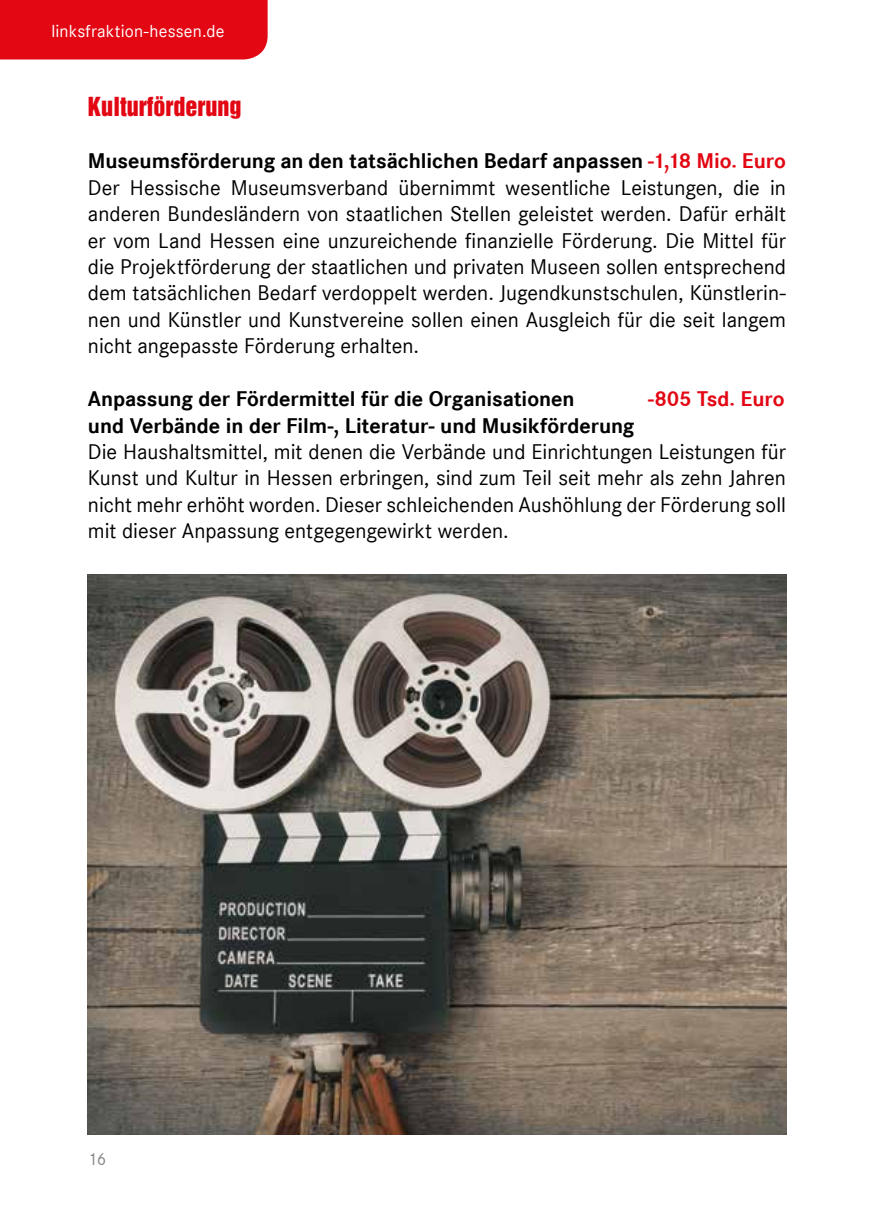
<style>
.page{position:relative;width:874px;height:1225px;background:#fff}
.page>*{position:absolute;margin:0;border:0;box-sizing:border-box;transform-origin:0 0}
.t1{font:24px "Helvetica Inserat";color:#e30613}
.t2{font:22px/26.4px "Corporate S";color:#000;text-align:justify}
.t3{font:700 22px "Corporate S";letter-spacing:-.005em;color:#000}
.t4{font:700 22px "Corporate S";letter-spacing:-.005em;color:#e30613}
.t5{font:18px "Corporate S";letter-spacing:.01em;color:#fff}
.t6{font:18px "Corporate S";color:#878787}
.s1{font-weight:700}
.s2{font-weight:700;color:#e30613}
</style>
<div class="page">
<div style="left:0;top:0;width:267px;height:59px;background:#e30613"></div>
<img style="left:88px;top:574px;width:697px;height:560px">
<p class="t5" style="left:51px;top:21px;width:175px">linksfraktion-hessen.de</p>
<p class="t1" style="left:88px;top:92px;width:155px">Kulturförderung</p>
<p class="t2" style="left:88px;top:148px;width:699px"><span class="s1">Museumsförderung an den tatsächlichen Bedarf anpassen</span> <span class="s2">-1,18 Mio. Euro </span>Der Hessische Museumsverband übernimmt wesentliche Leistungen, die in anderen Bundesländern von staatlichen Stellen geleistet werden. Dafür erhält er vom Land Hessen eine unzureichende finanzielle Förderung. Die Mittel für die Projektförderung der staatlichen und privaten Museen sollen entsprechend dem tatsächlichen Bedarf verdoppelt werden. Jugendkunstschulen, Künstlerin&shy;nen und Künstler und Kunstvereine sollen einen Ausgleich für die seit langem nicht angepasste Förderung erhalten.</p>
<p class="t3" style="left:88px;top:386px;width:488px">Anpassung der Fördermittel für die Organisationen</p>
<p class="t4" style="left:647px;top:386px;width:138px">-805 Tsd. Euro</p>
<p class="t3" style="left:88px;top:412px;width:548px">und Verbände in der Film-, Literatur- und Musikförderung</p>
<p class="t2" style="left:88px;top:438px;width:699px">Die Haushaltsmittel, mit denen die Verbände und Einrichtungen Leistungen für Kunst und Kultur in Hessen erbringen, sind zum Teil seit mehr als zehn Jahren nicht mehr erhöht worden. Dieser schleichenden Aushöhlung der Förderung soll mit dieser Anpassung entgegengewirkt werden.</p>
<p class="t6" style="left:88px;top:1148px;width:20px">16</p>
</div>
